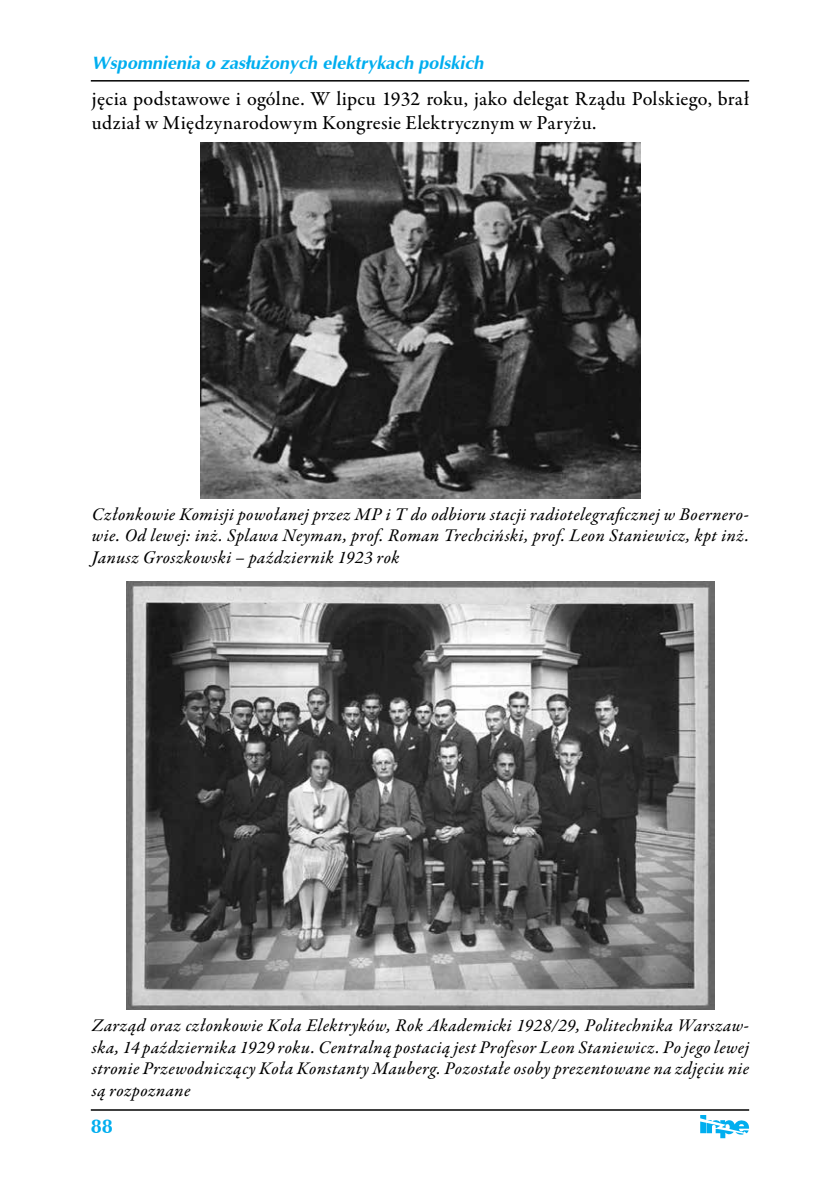
<style>
.page{position:relative;width:840px;height:1191px;background:#fff}
.page>*{position:absolute;margin:0;border:0;box-sizing:border-box;transform-origin:0 0}
.t1{font:500 20px/24px "Garamond Premr Pro";letter-spacing:.015em;color:#000}
.t2{font:700 20px "Ottawa";color:#00aeef}
.t3{font:18px/21.6px "Garamond Premr Pro Med It";letter-spacing:.025em;color:#000;text-align:justify}
.t4{font:italic 700 18px "Ottawa";color:#00aeef}
</style>
<div class="page">
<svg style="left:700px;top:1115px;width:48px;height:23px"></svg>
<hr style="left:91px;top:80px;width:657px;height:2px;background:#000">
<hr style="left:91px;top:1109px;width:657px;height:1px;background:#000">
<img style="left:200px;top:142px;width:440px;height:356px">
<img style="left:127px;top:582px;width:586px;height:427px">
<p class="t4" style="left:92px;top:51px;width:393px">Wspomnienia o zasłużonych elektrykach polskich</p>
<p class="t1" style="left:92px;top:87px;width:658px">jęcia podstawowe i ogólne. W lipcu 1932 roku, jako delegat Rządu Polskiego, brał udział w Międzynarodowym Kongresie Elektrycznym w Paryżu.</p>
<p class="t3" style="left:92px;top:504px;width:658px">Członkowie Komisji powołanej przez MP i T do odbioru stacji radiotelegraficznej w Boernero&shy;wie. Od lewej: inż. Splawa Neyman, prof. Roman Trechciński, prof. Leon Staniewicz, kpt inż.<br>Janusz Groszkowski – październik 1923 rok</p>
<p class="t3" style="left:92px;top:1015px;width:658px">Zarząd oraz członkowie Koła Elektryków, Rok Akademicki 1928/29, Politechnika Warszaw&shy;ska, 14 października 1929 roku. Centralną postacią jest Profesor Leon Staniewicz. Po jego lewej stronie Przewodniczący Koła Konstanty Mauberg. Pozostałe osoby prezentowane na zdjęciu nie są rozpoznane</p>
<p class="t2" style="left:91px;top:1114px;width:24px">88</p>
</div>
